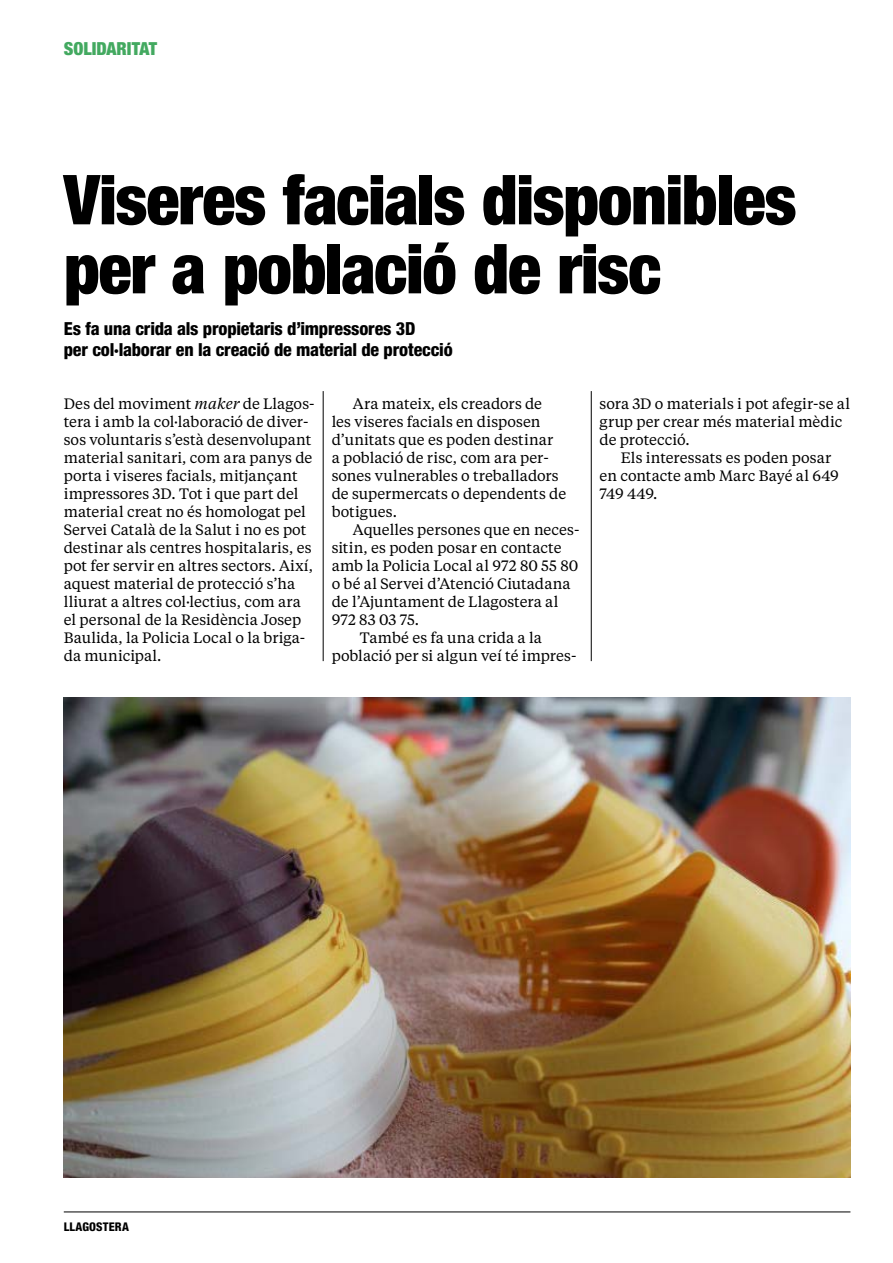
<style>
.page{position:relative;width:893px;height:1263px;background:#fff}
.page>*{position:absolute;margin:0;border:0;box-sizing:border-box;transform-origin:0 0}
.t1{font:900 condensed 69px/69px "Helvetica Neue LT Std";letter-spacing:-.02em;color:#000}
.t2{font:800 condensed 18px/21px "Helvetica Neue LT Std";letter-spacing:-.01em;color:#000}
.t3{font:900 condensed 18px "Helvetica Neue LT Std";letter-spacing:-.005em;color:#43a960}
.t4{font:15px/18px "Tiempos Text";color:#000}
.t5{font:800 condensed 12px "Helvetica Neue LT Std";letter-spacing:.015em;color:#000}
.s1{font-style:italic}
</style>
<div class="page">
<hr style="left:64px;top:1212px;width:786px;height:1px;background:#000">
<hr style="left:323px;top:391px;width:1px;height:270px;background:#000">
<hr style="left:591px;top:391px;width:1px;height:270px;background:#000">
<img style="left:64px;top:697px;width:786px;height:481px">
<p class="t3" style="left:64px;top:38px;width:95px">SOLIDARITAT</p>
<h1 class="t1" style="left:64px;top:164px;width:734px">Viseres facials disponibles per a població de risc</h1>
<p class="t2" style="left:64px;top:318px;width:390px">Es fa una crida als propietaris d’impressores 3D<br>per col·laborar en la creació de material de protecció</p>
<p class="t4" style="left:64px;top:394px;width:252px">Des del moviment <span class="s1">maker</span> de Llagos&shy;tera i amb la col·laboració de diver&shy;sos voluntaris s’està desenvolupant material sanitari, com ara panys de porta i viseres facials, mitjançant impressores 3D. Tot i que part del material creat no és homologat pel Servei Català de la Salut i no es pot destinar als centres hospitalaris, es pot fer servir en altres sectors. Així, aquest material de protecció s’ha lliurat a altres col·lectius, com ara el personal de la Residència Josep Baulida, la Policia Local o la briga&shy;da municipal.</p>
<p class="t4" style="left:332px;top:394px;width:236px;text-indent:21px">Ara mateix, els creadors de<br>les viseres facials en disposen d’unitats que es poden destinar<br>a població de risc, com ara per&shy;sones vulnerables o treballadors de supermercats o dependents de botigues.</p>
<p class="t4" style="left:600px;top:394px;width:252px">sora 3D o materials i pot afegir-se al grup per crear més material mèdic de protecció.</p>
<p class="t4" style="left:600px;top:448px;width:241px;text-indent:21px">Els interessats es poden posar en contacte amb Marc Bayé al 649<br>749 449.</p>
<p class="t4" style="left:353px;top:520px;width:228px">Aquelles persones que en neces-</p>
<p class="t4" style="left:332px;top:538px;width:231px">sitin, es poden posar en contacte</p>
<p class="t4" style="left:332px;top:556px;width:248px">amb la Policia Local al 972 80 55 80</p>
<p class="t4" style="left:332px;top:574px;width:240px">o bé al Servei d’Atenció Ciutadana</p>
<p class="t4" style="left:332px;top:592px;width:228px">de l’Ajuntament de Llagostera al</p>
<p class="t4" style="left:332px;top:610px;width:89px">972 83 03 75.</p>
<p class="t4" style="left:353px;top:628px;width:190px">   També es fa una crida a la</p>
<p class="t4" style="left:332px;top:646px;width:246px">població per si algun veí té impres-</p>
<p class="t5" style="left:64px;top:1219px;width:67px">LLAGOSTERA</p>
</div>
